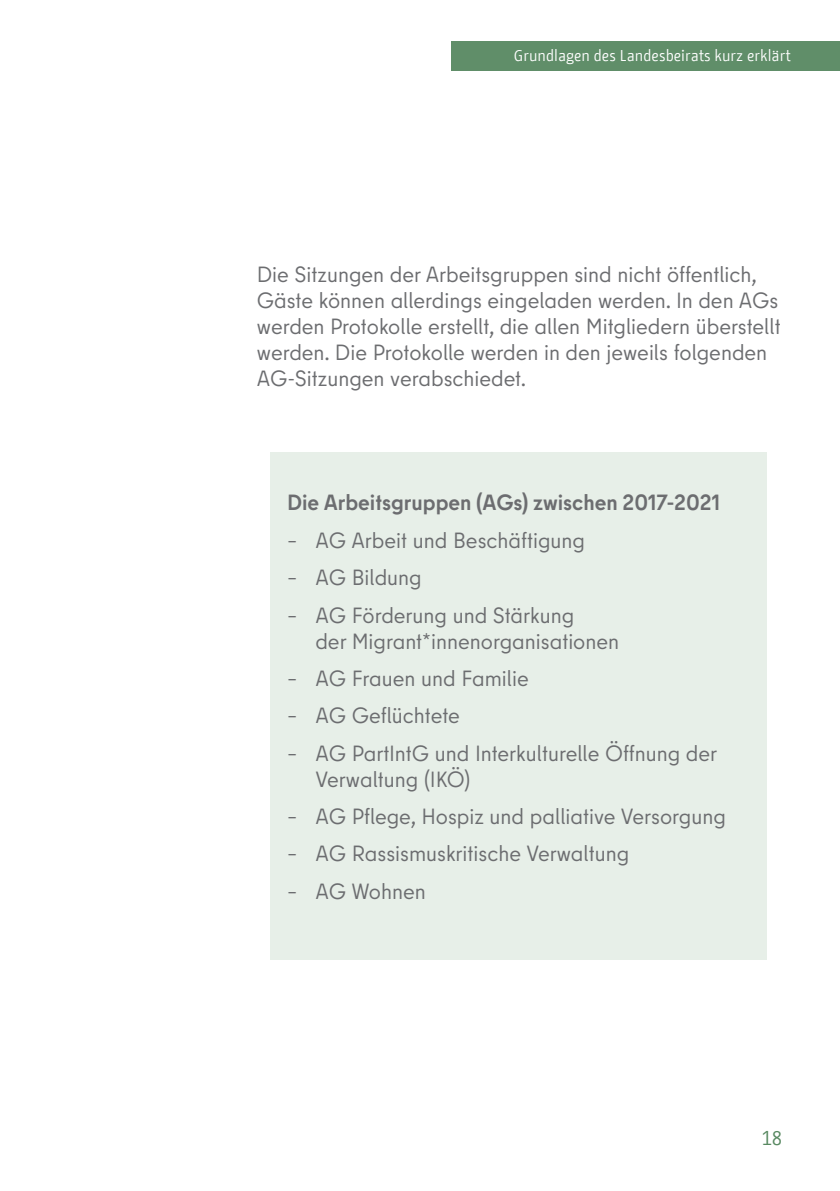
<style>
.page{position:relative;width:840px;height:1191px;background:#fff}
.page>*{position:absolute;margin:0;border:0;box-sizing:border-box;transform-origin:0 0}
.bullet_points{font:22px/26px "Berlin Type";color:#6c6d70}
.t1{font:700 22px "Berlin Type";color:#6c6d70}
.t2{font:20px "BMF Change";color:#588961}
.t3{font:15.6px "BMF Change";color:#fff}
</style>
<div class="page">
<div style="left:451px;top:41px;width:388px;height:30px;background:#608e69"></div>
<div style="left:270px;top:452px;width:495px;height:507px;background:#e7efe8"></div>
<p class="t3" style="left:513px;top:44px;width:278px">Grundlagen des Landesbeirats kurz erklärt</p>
<p class="bullet_points" style="left:257px;top:261px;width:525px">Die Sitzungen der Arbeitsgruppen sind nicht öffentlich, Gäste können allerdings eingeladen werden. In den AGs werden Protokolle erstellt, die allen Mitgliedern überstellt werden. Die Protokolle werden in den jeweils folgenden AG-Sitzungen verabschiedet.</p>
<p class="t1" style="left:287px;top:488px;width:434px">Die Arbeitsgruppen (AGs) zwischen 2017-2021</p>
<p class="bullet_points" style="left:287px;top:527px;width:299px">– AG Arbeit und Beschäftigung</p>
<p class="bullet_points" style="left:287px;top:564px;width:136px">– AG Bildung</p>
<p class="bullet_points" style="left:315px;top:602px;width:305px;text-indent:-28px">– AG Förderung und Stärkung<br>der Migrant*innenorganisationen</p>
<p class="bullet_points" style="left:287px;top:665px;width:243px">– AG Frauen und Familie</p>
<p class="bullet_points" style="left:287px;top:702px;width:174px">– AG Geflüchtete</p>
<p class="bullet_points" style="left:315px;top:740px;width:403px;text-indent:-28px">– AG PartIntG und Interkulturelle Öffnung der<br>Verwaltung (IKÖ)</p>
<p class="bullet_points" style="left:287px;top:803px;width:440px">– AG Pflege, Hospiz und palliative Versorgung</p>
<p class="bullet_points" style="left:287px;top:840px;width:343px">– AG Rassismuskritische Verwaltung</p>
<p class="bullet_points" style="left:287px;top:878px;width:140px">– AG Wohnen</p>
<p class="t2" style="left:761px;top:1124px;width:22px">18</p>
</div>
